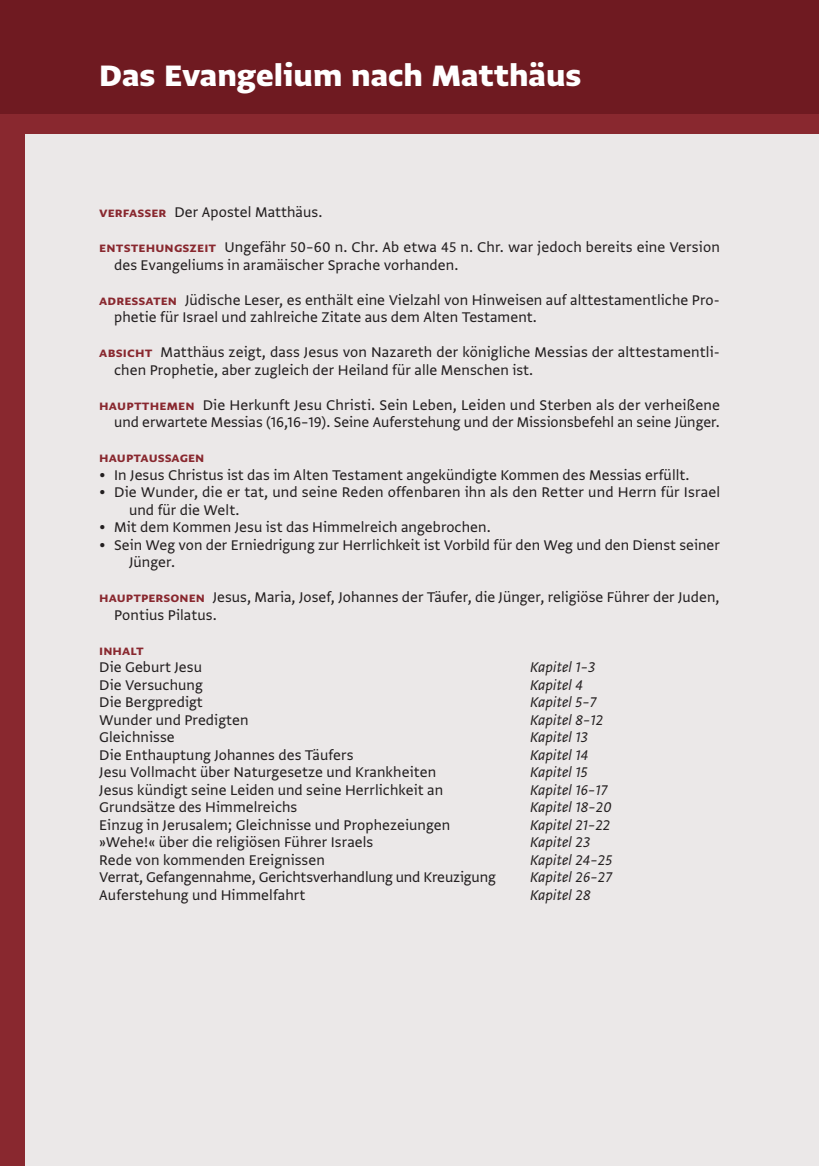
<style>
.page{position:relative;width:819px;height:1166px;background:#fff}
.page>*{position:absolute;margin:0;border:0;box-sizing:border-box;transform-origin:0 0}
.t1{font:35px "Greta Sans Std Hea";color:#fff}
.t2{font:16.62px/35px "Greta Sans Std";letter-spacing:.005em;color:#231f20}
.t3{font:italic 16.62px "Greta Sans Std";letter-spacing:.005em;color:#231f20}
.t4{font:15.75px "Greta Sans Std Bld";letter-spacing:.005em;color:#89282f}
.s1{font-family:"Greta Sans Std Bld";font-size:15.75px;color:#89282f}
</style>
<div class="page">
<div style="left:24px;top:126px;width:794px;height:1040px;background:#ebe8e8"></div>
<div style="left:0;top:0;width:819px;height:120px;background:#6f1a21"></div>
<div style="left:0;top:114px;width:819px;height:20px;background:#89282f"></div>
<div style="left:0;top:126px;width:25px;height:1040px;background:#89282f"></div>
<h1 class="t1" style="left:99px;top:55px;width:483px">Das Evangelium nach Matthäus</h1>
<p class="t2" style="left:99px;top:194px;width:622px"><span class="s1">Verfasser</span> Der Apostel Matthäus.<br><span class="s1">Entstehungszeit</span> Ungefähr 50–60 n. Chr. Ab etwa 45 n. Chr. war jedoch bereits eine Version</p>
<p class="t2" style="left:99px;top:247px;width:622px;text-indent:15px">des Evangeliums in aramäischer Sprache vorhanden.<br><span class="s1">Adressaten</span> Jüdische Leser, es enthält eine Vielzahl von Hinweisen auf alttestamentliche Pro-</p>
<p class="t2" style="left:99px;top:299px;width:622px;text-indent:15px">phetie für Israel und zahlreiche Zitate aus dem Alten Testament.<br><span class="s1">Absicht</span> Matthäus zeigt, dass Jesus von Nazareth der königliche Messias der alttestamentli-</p>
<p class="t2" style="left:99px;top:352px;width:622px;text-indent:15px">chen Prophetie, aber zugleich der Heiland für alle Menschen ist.<br><span class="s1">Hauptthemen</span> Die Herkunft Jesu Christi. Sein Leben, Leiden und Sterben als der verheißene</p>
<p class="t2" style="left:114px;top:404px;width:607px">und erwartete Messias (16,16–19). Seine Auferstehung und der Missionsbefehl an seine Jünger.</p>
<p class="t4" style="left:99px;top:448px;width:107px">Hauptaussagen</p>
<p class="t2" style="left:99px;top:457px;width:592px">• In Jesus Christus ist das im Alten Testament angekündigte Kommen des Messias erfüllt.</p>
<p class="t2" style="left:129px;top:483px;width:592px;line-height:17.5px;text-indent:-30px">• Die Wunder, die er tat, und seine Reden offenbaren ihn als den Retter und Herrn für Israel und für die Welt.</p>
<p class="t2" style="left:99px;top:509px;width:393px">• Mit dem Kommen Jesu ist das Himmelreich angebrochen.</p>
<p class="t2" style="left:129px;top:535px;width:592px;line-height:17.5px;text-indent:-30px">• Sein Weg von der Erniedrigung zur Herrlichkeit ist Vorbild für den Weg und den Dienst seiner<br>Jünger.</p>
<p class="t2" style="left:114px;top:588px;width:607px;line-height:17.5px;text-indent:-15px"><span class="s1">Hauptpersonen</span> Jesus, Maria, Josef, Johannes der Täufer, die Jünger, religiöse Führer der Juden,<br>Pontius Pilatus.</p>
<p class="t4" style="left:99px;top:640px;width:46px">Inhalt</p>
<p class="t2" style="left:99px;top:649px;width:104px">Die Geburt Jesu</p>
<p class="t3" style="left:530px;top:657px;width:67px">Kapitel 1–3</p>
<p class="t2" style="left:99px;top:667px;width:105px">Die Versuchung</p>
<p class="t3" style="left:530px;top:675px;width:55px">Kapitel 4</p>
<p class="t2" style="left:99px;top:684px;width:105px">Die Bergpredigt</p>
<p class="t3" style="left:530px;top:692px;width:68px">Kapitel 5–7</p>
<p class="t2" style="left:99px;top:702px;width:151px">Wunder und Predigten</p>
<p class="t3" style="left:530px;top:710px;width:75px">Kapitel 8–12</p>
<p class="t2" style="left:99px;top:719px;width:77px">Gleichnisse</p>
<p class="t3" style="left:530px;top:727px;width:59px">Kapitel 13</p>
<p class="t2" style="left:99px;top:737px;width:256px">Die Enthauptung Johannes des Täufers</p>
<p class="t3" style="left:530px;top:745px;width:60px">Kapitel 14</p>
<p class="t2" style="left:99px;top:754px;width:338px">Jesu Vollmacht über Naturgesetze und Krankheiten</p>
<p class="t3" style="left:530px;top:762px;width:59px">Kapitel 15</p>
<p class="t2" style="left:99px;top:772px;width:345px">Jesus kündigt seine Leiden und seine Herrlichkeit an</p>
<p class="t3" style="left:530px;top:780px;width:79px">Kapitel 16–17</p>
<p class="t2" style="left:99px;top:789px;width:200px">Grundsätze des Himmelreichs</p>
<p class="t3" style="left:530px;top:797px;width:83px">Kapitel 18–20</p>
<p class="t2" style="left:99px;top:807px;width:352px">Einzug in Jerusalem; Gleichnisse und Prophezeiungen</p>
<p class="t3" style="left:530px;top:815px;width:82px">Kapitel 21–22</p>
<p class="t2" style="left:99px;top:824px;width:275px">»Wehe!« über die religiösen Führer Israels</p>
<p class="t3" style="left:530px;top:832px;width:62px">Kapitel 23</p>
<p class="t2" style="left:99px;top:842px;width:227px">Rede von kommenden Ereignissen</p>
<p class="t3" style="left:530px;top:850px;width:84px">Kapitel 24–25</p>
<p class="t2" style="left:99px;top:859px;width:398px">Verrat, Gefangennahme, Gerichtsverhandlung und Kreuzigung</p>
<p class="t3" style="left:530px;top:867px;width:83px">Kapitel 26–27</p>
<p class="t2" style="left:99px;top:877px;width:208px">Auferstehung und Himmelfahrt</p>
<p class="t3" style="left:530px;top:885px;width:62px">Kapitel 28</p>
</div>
